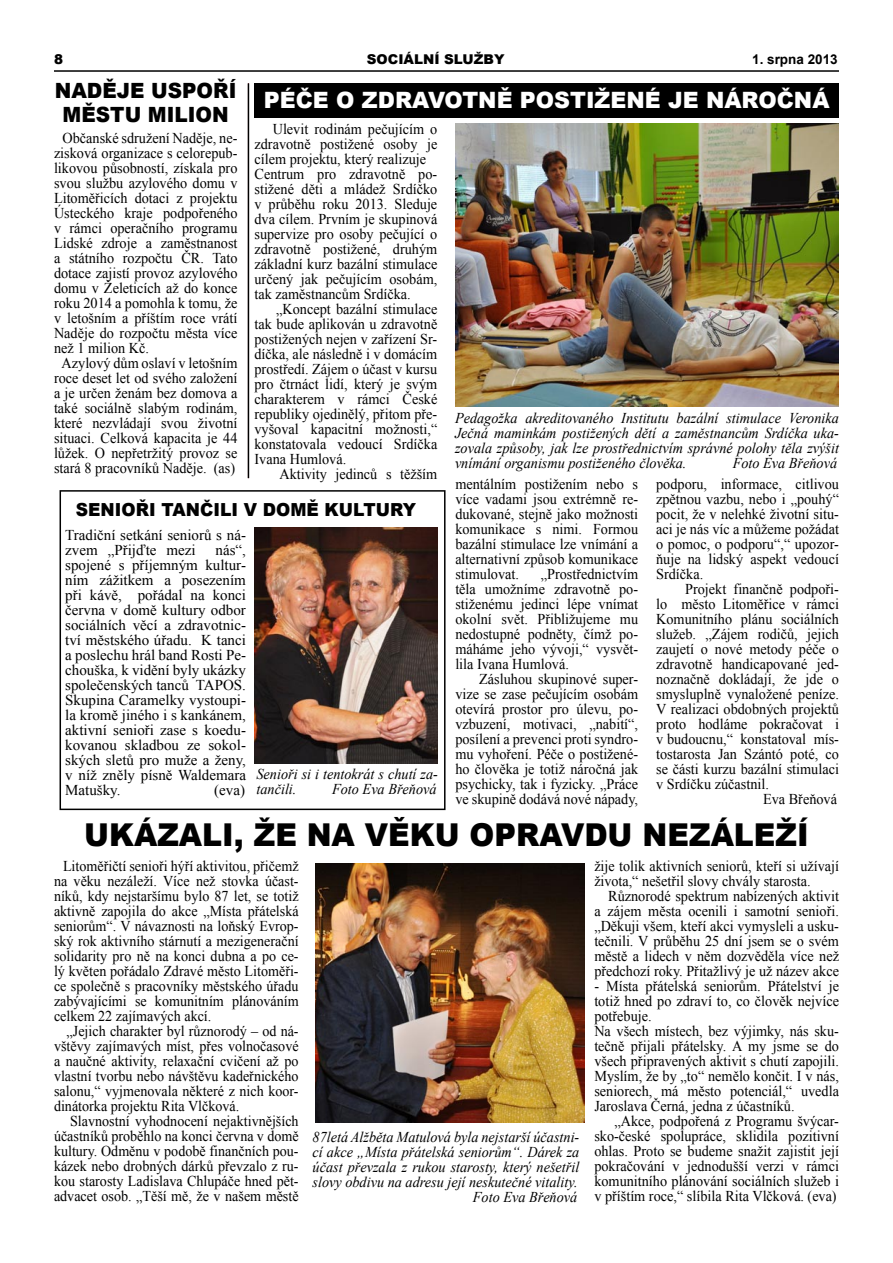
<style>
.page{position:relative;width:893px;height:1263px;background:#fff}
.page>*{position:absolute;margin:0;border:0;box-sizing:border-box;transform-origin:0 0}
.t1{font:900 31.5px "Arial";color:#000;scale:.95 1}
.t2{font:900 22.5px "Arial";color:#fff}
.t3{font:900 21px "Arial";color:#000;scale:.95 1}
.t4{font:900 18px "Arial";color:#000;scale:.95 1}
.t5{font:15px/15px "Times New Roman";color:#000;text-align:justify;scale:.95 1}
.t6{font:15px/15px "Times New Roman";color:#000;text-align:justify;scale:.94 1}
.t7{font:italic 15px/15px "Times New Roman";color:#000;text-align:justify;scale:.95 1}
.t8{font:15px/15px "Times New Roman";color:#000}
.t9{font:900 13.5px "Arial";color:#000}
.t10{font:700 13.5px "Arial";color:#000}
</style>
<div class="page">
<hr style="left:54px;top:70px;width:785px;height:2px;background:#000">
<div style="left:60px;top:490px;width:386px;height:320px;border:2px solid #000"></div>
<img style="left:455px;top:123px;width:384px;height:283px">
<img style="left:316px;top:863px;width:269px;height:260px">
<img style="left:254px;top:527px;width:184px;height:236px">
<div style="left:254px;top:83px;width:585px;height:35px;background:#000"></div>
<hr style="left:248px;top:83px;width:1px;height:395px;background:#000">
<p class="t9" style="left:54px;top:49px;width:11px">8</p>
<p class="t9" style="left:367px;top:49px;width:139px">SOCIÁLNÍ SLUŽBY</p>
<p class="t10" style="left:752px;top:50px;width:87px">1. srpna 2013</p>
<p class="t3" style="left:55px;top:76px;width:193px">NADĚJE USPOŘÍ</p>
<p class="t3" style="left:63px;top:100px;width:176px">MĚSTU MILION</p>
<p class="t2" style="left:264px;top:84px;width:567px">PÉČE O ZDRAVOTNĚ POSTIŽENÉ JE NÁROČNÁ</p>
<p class="t5" style="left:254px;top:121px;width:194px;text-indent:18px">Ulevit rodinám pečujícím o zdravotně postižené osoby je cílem projektu, který realizuje</p>
<p class="t5" style="left:254px;top:166px;width:194px">Centrum pro zdravotně po&shy;stižené děti a mládež Srdíčko v průběhu roku 2013. Sleduje dva cílem. Prvním je skupinová supervize pro osoby pečující o zdravotně postižené, druhým základní kurz bazální stimulace určený jak pečujícím osobám, tak zaměstnancům Srdíčka.</p>
<p class="t5" style="left:254px;top:301px;width:194px;text-indent:22px">„Koncept bazální stimulace tak bude aplikován u zdravotně postižených nejen v zařízení Sr&shy;díčka, ale následně i v domácím prostředí. Zájem o účast v kursu pro čtrnáct lidí, který je svým charakterem v rámci České republiky ojedinělý, přitom pře&shy;vyšoval kapacitní možnosti,“ konstatovala vedoucí Srdíčka Ivana Humlová.</p>
<p class="t5" style="left:279px;top:466px;width:168px">Aktivity jedinců s těžším</p>
<p class="t5" style="left:54px;top:131px;width:195px;text-indent:8px">Občanské sdružení Naděje, ne&shy;zisková organizace s celorepub&shy;likovou působností, získala pro svou službu azylového domu v Litoměřicích dotaci z projektu Ústeckého kraje podpořeného v rámci operačního programu Lidské zdroje a zaměstnanost a státního rozpočtu ČR. Tato dotace zajistí provoz azylového domu v Želeticích až do konce roku 2014 a pomohla k tomu, že v letošním a příštím roce vrátí Naděje do rozpočtu města více než 1 milion Kč.</p>
<p class="t5" style="left:54px;top:356px;width:195px;text-align:center">Azylový dům oslaví v letošním roce deset let od svého založení a je určen ženám bez domova a také sociálně slabým rodinám, které nezvládají svou životní situaci. Celková kapacita je 44 lůžek. O nepřetržitý provoz se stará 8 pracovníků Naděje. (as)</p>
<p class="t7" style="left:455px;top:410px;width:406px">Pedagožka akreditovaného Institutu bazální stimulace Veronika Ječná maminkám postižených dětí a zaměstnancům Srdíčka uka&shy;zovala způsoby, jak lze prostřednictvím správné polohy těla zvýšit vnímání organismu postiženého člověka.</p>
<p class="t7" style="left:733px;top:455px;width:111px">Foto Eva Břeňová</p>
<p class="t5" style="left:455px;top:476px;width:194px">mentálním postižením nebo s více vadami jsou extrémně re&shy;dukované, stejně jako možnosti komunikace s nimi. Formou bazální stimulace lze vnímání a alternativní způsob komunikace stimulovat.</p>
<p class="t5" style="left:656px;top:476px;width:194px">podporu, informace, citlivou zpětnou vazbu, nebo i „pouhý“ pocit, že v nelehké životní situ&shy;aci je nás víc a můžeme požádat o pomoc, o podporu“,“ upozor&shy;ňuje na lidský aspekt vedoucí Srdíčka.</p>
<p class="t5" style="left:656px;top:581px;width:194px;text-indent:29px">Projekt finančně podpoři&shy;lo město Litoměřice v rámci Komunitního plánu sociálních služeb. „Zájem rodičů, jejich zaujetí o nové metody péče o zdravotně handicapované jed&shy;noznačně dokládají, že jde o smysluplně vynaložené peníze.<br>V realizaci obdobných projektů proto hodláme pokračovat i v budoucnu,“ konstatoval mís&shy;tostarosta Jan Szántó poté, co se části kurzu bazální stimulaci v Srdíčku zúčastnil.</p>
<p class="t5" style="left:763px;top:791px;width:79px">Eva Břeňová</p>
<p class="t4" style="left:76px;top:496px;width:360px">SENIOŘI TANČILI V DOMĚ KULTURY</p>
<p class="t8" style="left:65px;top:527px;width:182px">Tradiční setkání seniorů s ná&shy;zvem „Přijďte mezi</p>
<p class="t8" style="left:65px;top:542px;width:182px;text-align:justify;text-indent:150px">nás“, spojené s příjemným kultur&shy;ním zážitkem a posezením při kávě, pořádal na konci června v domě kultury odbor sociálních věcí a zdravotnic&shy;tví městského úřadu. K tanci a poslechu hrál band Rosti Pe&shy;chouška, k vidění byly ukázky společenských tanců TAPOS.<br>Skupina Caramelky vystoupi&shy;la kromě jiného i s kankánem, aktivní senioři zase s koedu&shy;kovanou skladbou ze sokol&shy;ských sletů pro muže a ženy, v níž zněly písně Waldemara Matušky.</p>
<p class="t5" style="left:455px;top:566px;width:194px;text-indent:85px">„Prostřednictvím těla umožníme zdravotně po&shy;stiženému jedinci lépe vnímat okolní svět. Přibližujeme mu nedostupné podněty, čímž po&shy;máháme jeho vývoji,“ vysvět&shy;lila Ivana Humlová.</p>
<p class="t5" style="left:455px;top:671px;width:194px;text-indent:24px">Zásluhou skupinové super&shy;vize se zase pečujícím osobám otevírá prostor pro úlevu, po&shy;vzbuzení, motivaci, „nabití“, posílení a prevenci proti syndro&shy;mu vyhoření. Péče o postižené&shy;ho člověka je totiž náročná jak psychicky, tak i fyzicky. „Práce ve skupině dodává nové nápady,</p>
<p class="t7" style="left:256px;top:766px;width:193px">Senioři si i tentokrát s chutí za&shy;tančili.</p>
<p class="t7" style="left:332px;top:781px;width:111px">Foto Eva Břeňová</p>
<p class="t8" style="left:214px;top:782px;width:32px">(eva)</p>
<p class="t1" style="left:84px;top:812px;width:764px">UKÁZALI, ŽE NA VĚKU OPRAVDU NEZÁLEŽÍ</p>
<p class="t6" style="left:54px;top:858px;width:262px;text-indent:9px">Litoměřičtí senioři hýří aktivitou, přičemž na věku nezáleží. Více než stovka účast&shy;níků, kdy nejstaršímu bylo 87 let, se totiž aktivně zapojila do akce „Místa přátelská seniorům“. V návaznosti na loňský Evrop&shy;ský rok aktivního stárnutí a mezigenerační solidarity pro ně na konci dubna a po ce&shy;lý květen pořádalo Zdravé město Litoměři&shy;ce společně s pracovníky městského úřadu zabývajícími se komunitním plánováním celkem 22 zajímavých akcí.</p>
<p class="t6" style="left:54px;top:1023px;width:262px;text-indent:13px">„Jejich charakter byl různorodý – od ná&shy;vštěvy zajímavých míst, přes volnočasové a naučné aktivity, relaxační cvičení až po vlastní tvorbu nebo návštěvu kadeřnického salonu,“ vyjmenovala některé z nich koor&shy;dinátorka projektu Rita Vlčková.</p>
<p class="t6" style="left:54px;top:1113px;width:262px;text-indent:16px">Slavnostní vyhodnocení nejaktivnějších účastníků proběhlo na konci června v domě kultury. Odměnu v podobě finančních pou&shy;kázek nebo drobných dárků převzalo z ru&shy;kou starosty Ladislava Chlupáče hned pět&shy;advacet osob. „Těší mě, že v našem městě</p>
<p class="t7" style="left:313px;top:1129px;width:282px">87letá Alžběta Matulová byla nejstarší účastni&shy;cí akce „Místa přátelská seniorům“. Dárek za účast převzala z rukou starosty, který nešetřil slovy obdivu na adresu její neskutečné vitality.</p>
<p class="t7" style="left:473px;top:1189px;width:111px">Foto Eva Břeňová</p>
<p class="t6" style="left:594px;top:858px;width:262px">žije tolik aktivních seniorů, kteří si užívají života,“ nešetřil slovy chvály starosta.</p>
<p class="t5" style="left:594px;top:888px;width:259px;text-indent:14px">Různorodé spektrum nabízených aktivit a zájem města ocenili i samotní senioři. „Děkuji všem, kteří akci vymysleli a usku&shy;tečnili. V průběhu 25 dní jsem se o svém městě a lidech v něm dozvěděla více než předchozí roky. Přitažlivý je už název akce</p>
<p class="t5" style="left:594px;top:978px;width:259px">- Místa přátelská seniorům. Přátelství je totiž hned po zdraví to, co člověk nejvíce potřebuje.</p>
<p class="t5" style="left:594px;top:1023px;width:259px">Na všech místech, bez výjimky, nás sku&shy;tečně přijali přátelsky. A my jsme se do všech připravených aktivit s chutí zapojili.<br>Myslím, že by „to“ nemělo končit. I v nás, seniorech, má město potenciál,“ uvedla Jaroslava Černá, jedna z účastníků.</p>
<p class="t5" style="left:594px;top:1113px;width:259px;text-indent:20px">„Akce, podpořená z Programu švýcar&shy;sko-české spolupráce, sklidila pozitivní ohlas. Proto se budeme snažit zajistit její pokračování v jednodušší verzi v rámci komunitního plánování sociálních služeb i v příštím roce,“ slíbila Rita Vlčková. (eva)</p>
</div>
